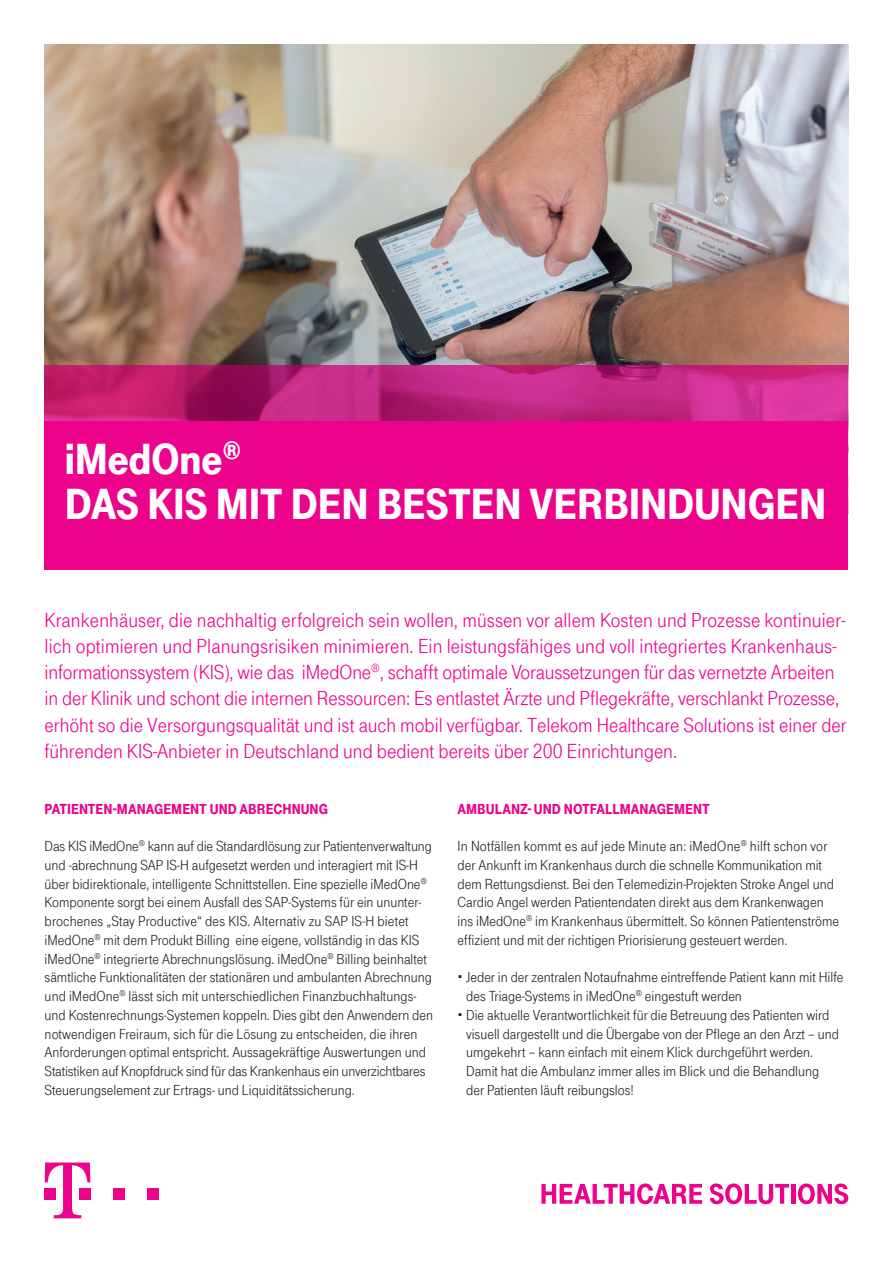
<style>
.page{position:relative;width:893px;height:1263px;background:#fff}
.page>*{position:absolute;margin:0;border:0;box-sizing:border-box;transform-origin:0 0}
.Headline_30_weiss{font:900 45px "Tele Grotesk Headline";letter-spacing:-.005em;color:#fff}
.Headline_30_weiss-2{font:45px "Tele Grotesk Ultr";color:#fff}
.Schnelltext_14_magen{font:21px/26.2px "Tele Grotesk Norm";color:#ed028c}
.Text_10{font:15px/18.8px "Tele Grotesk Norm";color:#231f20}
.Zwischenheadline_10{font:900 15px "Tele Grotesk Headline";color:#ed028c}
</style>
<div class="page">
<img style="left:45px;top:45px;width:803px;height:321px">
<svg style="left:45px;top:366px;width:803px;height:55px"></svg>
<div style="left:45px;top:421px;width:803px;height:149px;background:#ed028c"></div>
<div style="left:113px;top:1188px;width:11px;height:11px;background:#ed028c"></div>
<div style="left:147px;top:1188px;width:11px;height:11px;background:#ed028c"></div>
<svg style="left:45px;top:1162px;width:45px;height:56px"></svg>
<svg style="left:541px;top:1183px;width:161px;height:21px"></svg>
<svg style="left:710px;top:1183px;width:79px;height:21px"></svg>
<hr style="left:791px;top:1184px;width:4px;height:20px;background:#ed028c">
<svg style="left:798px;top:1183px;width:50px;height:21px"></svg>
<p class="Headline_30_weiss-2" style="left:65px;top:434px;width:178px">iMedOne<sup>®</sup></p>
<p class="Headline_30_weiss" style="left:65px;top:479px;width:763px">DAS KIS MIT DEN BESTEN VERBINDUNGEN</p>
<p class="Schnelltext_14_magen" style="left:45px;top:607px;width:803px">Krankenhäuser, die nachhaltig erfolgreich sein wollen, müssen vor allem Kosten und Prozesse kontinuier&shy;lich optimieren und Planungsrisiken minimieren. Ein leistungsfähiges und voll integriertes Krankenhaus&shy;informationssystem (KIS), wie das iMedOne<sup>®</sup>, schafft optimale Voraussetzungen für das vernetzte Arbeiten in der Klinik und schont die internen Ressourcen: Es entlastet Ärzte und Pflegekräfte, verschlankt Prozesse, erhöht so die Versorgungsqualität und ist auch mobil verfügbar. Telekom Healthcare Solutions ist einer der führenden KIS-Anbieter in Deutschland und bedient bereits über 200 Einrichtungen.</p>
<p class="Zwischenheadline_10" style="left:45px;top:800px;width:285px">PATIENTEN-MANAGEMENT UND ABRECHNUNG</p>
<p class="Text_10" style="left:45px;top:837px;width:390px">Das KIS iMedOne<sup>®</sup> kann auf die Standardlösung zur Patientenverwaltung und -abrechnung SAP IS-H aufgesetzt werden und interagiert mit IS-H über bidirektionale, intelligente Schnittstellen. Eine spezielle iMedOne<sup>® </sup>Komponente sorgt bei einem Ausfall des SAP-Systems für ein ununter&shy;brochenes „Stay Productive“ des KIS. Alternativ zu SAP IS-H bietet iMedOne<sup>®</sup> mit dem Produkt Billing eine eigene, vollständig in das KIS iMedOne<sup>®</sup> integrierte Abrechnungslösung. iMedOne<sup>®</sup> Billing beinhaltet sämtliche Funktionalitäten der stationären und ambulanten Abrechnung und iMedOne<sup>®</sup> lässt sich mit unterschiedlichen Finanzbuchhaltungs&shy;und Kostenrechnungs-Systemen koppeln. Dies gibt den Anwendern den notwendigen Freiraum, sich für die Lösung zu entscheiden, die ihren Anforderungen optimal entspricht. Aussagekräftige Auswertungen und Statistiken auf Knopfdruck sind für das Krankenhaus ein unverzichtbares Steuerungselement zur Ertrags- und Liquiditätssicherung.</p>
<p class="Zwischenheadline_10" style="left:458px;top:800px;width:253px">AMBULANZ- UND NOTFALLMANAGEMENT</p>
<p class="Text_10" style="left:458px;top:837px;width:383px">In Notfällen kommt es auf jede Minute an: iMedOne<sup>®</sup> hilft schon vor der Ankunft im Krankenhaus durch die schnelle Kommunikation mit dem Rettungsdienst. Bei den Telemedizin-Projekten Stroke Angel und Cardio Angel werden Patientendaten direkt aus dem Krankenwagen ins iMedOne<sup>®</sup> im Krankenhaus übermittelt. So können Patientenströme effizient und mit der richtigen Priorisierung gesteuert werden.</p>
<p class="Text_10" style="left:466px;top:968px;width:379px">Jeder in der zentralen Notaufnahme eintreffende Patient kann mit Hilfe des Triage-Systems in iMedOne<sup>®</sup> eingestuft werden</p>
<p class="Text_10" style="left:466px;top:1006px;width:374px">Die aktuelle Verantwortlichkeit für die Betreuung des Patienten wird visuell dargestellt und die Übergabe von der Pflege an den Arzt – und umgekehrt – kann einfach mit einem Klick durchgeführt werden.<br>Damit hat die Ambulanz immer alles im Blick und die Behandlung der Patienten läuft reibungslos!</p>
</div>
